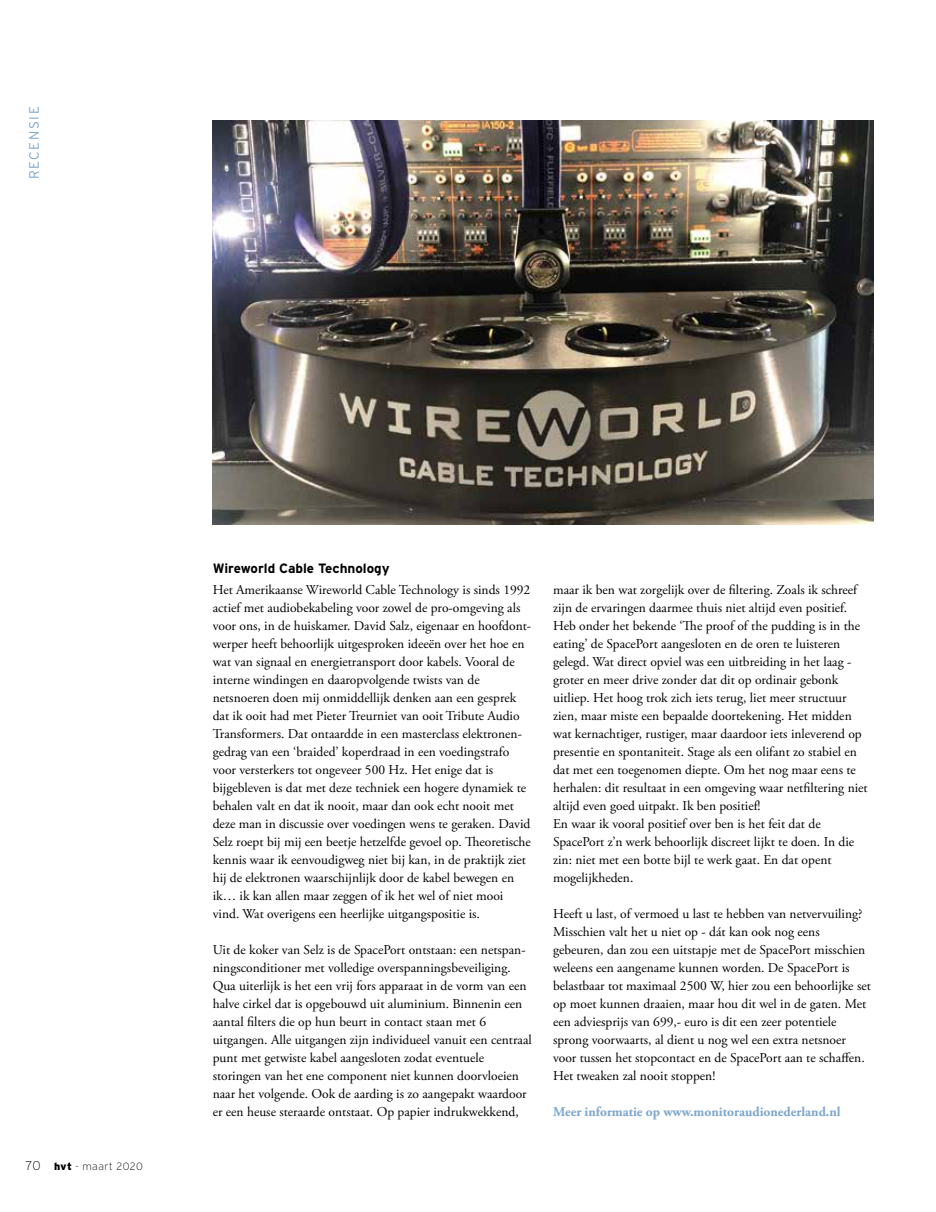
<style>
.page{position:relative;width:936px;height:1212px;background:#fff}
.page>*{position:absolute;margin:0;border:0;box-sizing:border-box;transform-origin:0 0}
.t1{font:13.5px/18px "Adobe Garamond Pro";color:#000}
.t2{font:700 13.5px "Adobe Garamond Pro";color:#7ca6cc}
.t3{font:700 13.5px "Interstate";color:#000}
.t4{font:300 13.5px "Interstate";letter-spacing:.12em;color:#7ca6cc}
.t5{font:200 10.5px "Interstate";letter-spacing:.05em;color:#000}
.s1{font-size:12.75px}
.s2{font-weight:900}
</style>
<div class="page">
<img style="left:213px;top:120px;width:660px;height:404px">
<p class="t4" style="left:26px;top:179px;width:74px;rotate:-90deg">RECENSIE</p>
<p class="t5" style="left:26px;top:1160px;width:119px"><span class="s1">70</span> <span class="s2">hvt</span> - maart 2020</p>
<p class="t3" style="left:213px;top:560px;width:178px">Wireworld Cable Technology</p>
<p class="t1" style="left:213px;top:581px;width:320px">Het Amerikaanse Wireworld Cable Technology is sinds 1992 actief met audiobekabeling voor zowel de pro-omgeving als voor ons, in de huiskamer. David Salz, eigenaar en hoofdont&shy;werper heeft behoorlijk uitgesproken ideeën over het hoe en wat van signaal en energietransport door kabels. Vooral de interne windingen en daaropvolgende twists van de netsnoeren doen mij onmiddellijk denken aan een gesprek dat ik ooit had met Pieter Treurniet van ooit Tribute Audio Transformers. Dat ontaardde in een masterclass elektronen&shy;gedrag van een ‘braided’ koperdraad in een voedingstrafo voor versterkers tot ongeveer 500 Hz. Het enige dat is bijgebleven is dat met deze techniek een hogere dynamiek te behalen valt en dat ik nooit, maar dan ook echt nooit met deze man in discussie over voedingen wens te geraken. David Selz roept bij mij een beetje hetzelfde gevoel op. Theoretische kennis waar ik eenvoudigweg niet bij kan, in de praktijk ziet hij de elektronen waarschijnlijk door de kabel bewegen en ik… ik kan allen maar zeggen of ik het wel of niet mooi vind. Wat overigens een heerlijke uitgangspositie is.</p>
<p class="t1" style="left:213px;top:941px;width:320px">Uit de koker van Selz is de SpacePort ontstaan: een netspan&shy;ningsconditioner met volledige overspanningsbeveiliging.<br>Qua uiterlijk is het een vrij fors apparaat in de vorm van een halve cirkel dat is opgebouwd uit aluminium. Binnenin een aantal filters die op hun beurt in contact staan met 6 uitgangen. Alle uitgangen zijn individueel vanuit een centraal punt met getwiste kabel aangesloten zodat eventuele storingen van het ene component niet kunnen doorvloeien naar het volgende. Ook de aarding is zo aangepakt waardoor er een heuse steraarde ontstaat. Op papier indrukwekkend,</p>
<p class="t1" style="left:553px;top:581px;width:316px">maar ik ben wat zorgelijk over de filtering. Zoals ik schreef zijn de ervaringen daarmee thuis niet altijd even positief.<br>Heb onder het bekende ‘The proof of the pudding is in the eating’ de SpacePort aangesloten en de oren te luisteren gelegd. Wat direct opviel was een uitbreiding in het laag - groter en meer drive zonder dat dit op ordinair gebonk uitliep. Het hoog trok zich iets terug, liet meer structuur zien, maar miste een bepaalde doortekening. Het midden wat kernachtiger, rustiger, maar daardoor iets inleverend op presentie en spontaniteit. Stage als een olifant zo stabiel en dat met een toegenomen diepte. Om het nog maar eens te herhalen: dit resultaat in een omgeving waar netfiltering niet altijd even goed uitpakt. Ik ben positief!<br>En waar ik vooral positief over ben is het feit dat de SpacePort z’n werk behoorlijk discreet lijkt te doen. In die zin: niet met een botte bijl te werk gaat. En dat opent mogelijkheden.</p>
<p class="t1" style="left:553px;top:905px;width:319px">Heeft u last, of vermoed u last te hebben van netvervuiling?<br>Misschien valt het u niet op - dát kan ook nog eens gebeuren, dan zou een uitstapje met de SpacePort misschien weleens een aangename kunnen worden. De SpacePort is belastbaar tot maximaal 2500 W, hier zou een behoorlijke set op moet kunnen draaien, maar hou dit wel in de gaten. Met een adviesprijs van 699,- euro is dit een zeer potentiele sprong voorwaarts, al dient u nog wel een extra netsnoer voor tussen het stopcontact en de SpacePort aan te schaffen.<br>Het tweaken zal nooit stoppen!</p>
<p class="t2" style="left:553px;top:1104px;width:289px">Meer informatie op www.monitoraudionederland.nl</p>
</div>
